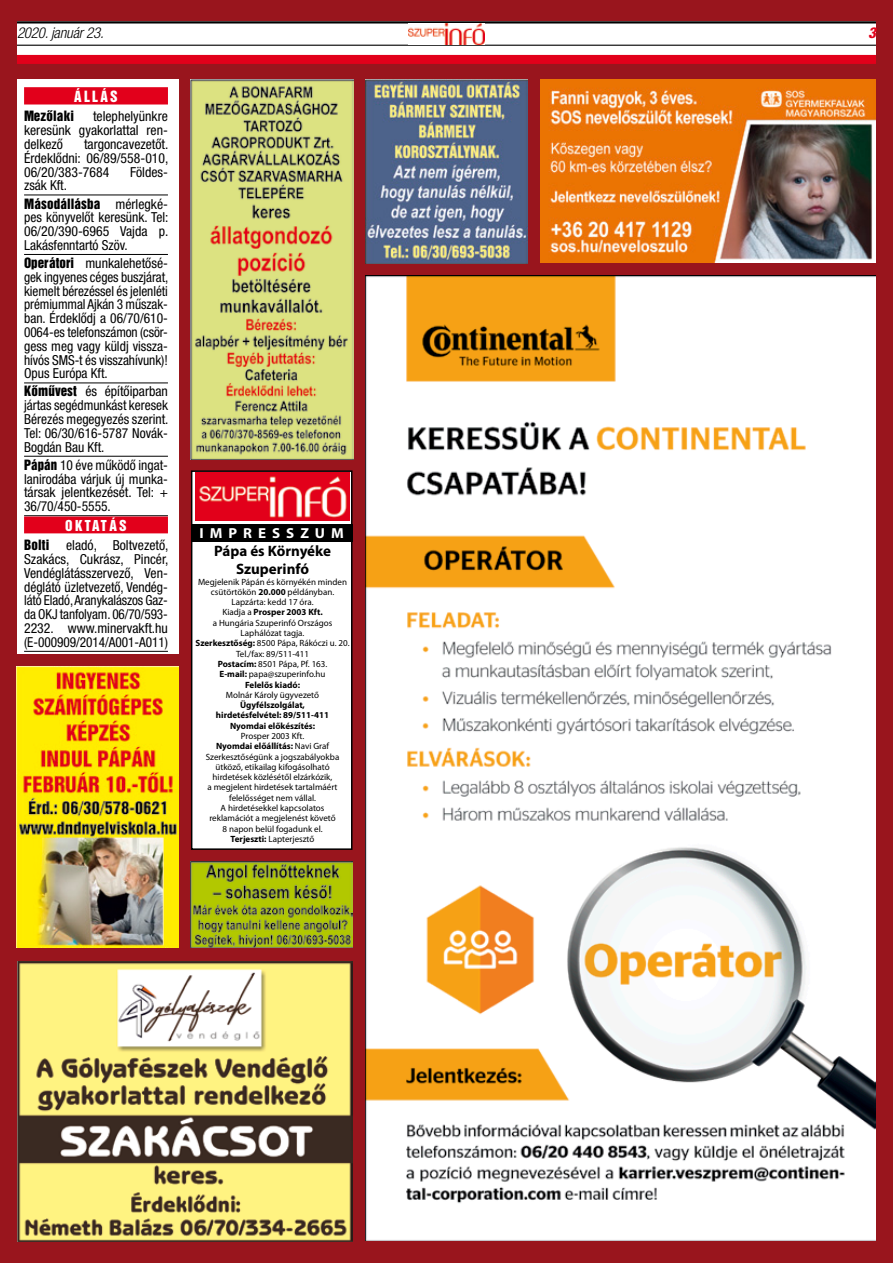
<style>
.page{position:relative;width:893px;height:1263px;background:#99151d}
.page>*{position:absolute;margin:0;border:0;box-sizing:border-box;transform-origin:0 0}
.t1{font:700 15.15px/18.1px "Myriad Pro";color:#000;text-align:center}
.t2{font:italic 300 condensed 15px "Helvetica Neue LT 47";letter-spacing:-.015em;color:#000}
.t3{font:italic 800 condensed 15px "Helvetica Neue LT 87";color:#e2001a}
.t4{font:700 14.55px "Myriad Pro";letter-spacing:.4em;color:#fff}
.t5{font:14.1px "Helvetica Inserat PFL";letter-spacing:.15em;color:#fff;scale:.95 1}
.t6{font:condensed 13.8px/13.8px "Helvetica Neue LT 57";color:#000;text-align:justify}
.t7{font:13.8px "Helvetica Inserat PFL";letter-spacing:.15em;color:#fff}
.t8{font:13.05px "Helvetica Inserat PFL";color:#000}
.t9{font:9px/10.4px "Myriad Pro";color:#000;text-align:center}
.t10{font:700 9px/10.4px "Myriad Pro";color:#000;text-align:center}
.s1{font-family:"Helvetica Neue LT 57";font-stretch:condensed;font-size:13.8px}
.s2{font-family:"Helvetica Inserat PFL";font-stretch:normal;font-size:13.05px}
.s3{font-weight:700}
</style>
<div class="page">
<div style="left:17px;top:79px;width:162px;height:575px;background:#fff"></div>
<div style="left:17px;top:21px;width:859px;height:40px;background:#fff"></div>
<hr style="left:17px;top:45px;width:859px;height:1px;background:#000">
<hr style="left:17px;top:21px;width:859px;height:3px;background:#000">
<img style="left:409px;top:24px;width:75px;height:20px">
<div style="left:17px;top:55px;width:859px;height:9px;background:#e2001a"></div>
<div style="left:24px;top:87px;width:144px;height:18px;background:#e2001b"></div>
<hr style="left:24px;top:195px;width:144px;height:1px;background:#000">
<hr style="left:24px;top:254px;width:144px;height:1px;background:#000">
<hr style="left:24px;top:383px;width:144px;height:1px;background:#000">
<hr style="left:24px;top:456px;width:144px;height:1px;background:#000">
<hr style="left:24px;top:515px;width:144px;height:1px;background:#000">
<div style="left:24px;top:516px;width:144px;height:17px;background:#e2001b"></div>
<hr style="left:24px;top:651px;width:144px;height:1px;background:#000">
<img style="left:17px;top:961px;width:336px;height:281px">
<img style="left:540px;top:79px;width:336px;height:183px">
<img style="left:366px;top:276px;width:510px;height:965px">
<img style="left:191px;top:79px;width:163px;height:380px">
<img style="left:365px;top:79px;width:163px;height:184px">
<img style="left:190px;top:861px;width:163px;height:86px">
<img style="left:17px;top:666px;width:162px;height:281px">
<div style="left:192px;top:471px;width:160px;height:378px;background:#fff"></div>
<div style="left:191px;top:470px;width:161px;height:380px;border:2px solid #000"></div>
<img style="left:196px;top:473px;width:153px;height:48px">
<div style="left:191px;top:524px;width:161px;height:17px;background:#000"></div>
<p class="t2" style="left:17px;top:24px;width:88px">2020. január 23.</p>
<p class="t3" style="left:868px;top:23px;width:9px">3</p>
<p class="t5" style="left:74px;top:88px;width:47px">ÁLLÁS</p>
<p class="t8" style="left:24px;top:108px;width:51px">Mezőlaki</p>
<p class="t6" style="left:24px;top:109px;width:145px;text-indent:69px">telephelyünkre keresünk gyakorlattal ren&shy;delkező</p>
<p class="t6" style="left:24px;top:137px;width:146px;text-indent:60px">targoncavezetőt.<br>Érdeklődni: 06/89/558-010, 06/20/383-7684</p>
<p class="t6" style="left:130px;top:164px;width:39px">Földes-</p>
<p class="t6" style="left:24px;top:178px;width:44px">zsák Kft.</p>
<p class="t8" style="left:24px;top:196px;width:145px">Másodállásba <span class="s1">mérlegké-</span></p>
<p class="t6" style="left:24px;top:210px;width:146px">pes könyvelőt keresünk. Tel:<br>06/20/390-6965 Vajda p.<br>Lakásfenntartó Szöv.</p>
<p class="t6" style="left:24px;top:256px;width:146px"><span class="s2">Operátori</span> munkalehetősé&shy;gek ingyenes céges buszjárat, kiemelt bérezéssel és jelenléti prémiummal Ajkán 3 műszak&shy;ban. Érdeklődj a 06/70/610- 0064-es telefonszámon (csör&shy;gess meg vagy küldj vissza&shy;hívós SMS-t és visszahívunk)!<br>Opus Európa Kft.</p>
<p class="t6" style="left:24px;top:384px;width:146px"><span class="s2">Kőművest</span> és építőiparban jártas segédmunkást keresek Bérezés megegyezés szerint.<br>Tel: 06/30/616-5787 Novák-Bogdán Bau Kft.</p>
<p class="t6" style="left:24px;top:458px;width:145px"><span class="s2">Pápán</span> 10 éve működő ingat&shy;lanirodába várjuk új munka&shy;társak jelentkezését. Tel: + 36/70/450-5555.</p>
<p class="t7" style="left:65px;top:517px;width:63px">OKTATÁS</p>
<p class="t6" style="left:24px;top:538px;width:146px"><span class="s2">Bolti</span> eladó, Boltvezető, Szakács, Cukrász, Pincér, Vendéglátásszervező, Ven&shy;déglátó üzletvezető, Vendég&shy;látó Eladó, Aranykalászos Gaz&shy;da OKJ tanfolyam. 06/70/593- 2232. www.minervakft.hu (E-000909/2014/A001-A011)</p>
<p class="t4" style="left:200px;top:523px;width:146px">IMPRESSZUM</p>
<p class="t1" style="left:214px;top:541px;width:118px">Pápa és Környéke<br>Szuperinfó</p>
<p class="t9" style="left:196px;top:576px;width:156px">Megjelenik Pápán és környékén minden csütörtökön <span class="s3">20.000</span> példányban.<br>Lapzárta: kedd 17 óra.<br>Kiadja a <span class="s3">Prosper 2003 Kft.<br></span>a Hungária Szuperinfó Országos<br>Laphálózat tagja.<br><span class="s3">Szerkesztőség:</span> 8500 Pápa, Rákóczi u. 20.<br>Tel./fax: 89/511-411<br><span class="s3">Postacím:</span> 8501 Pápa, Pf. 163.<br><span class="s3">E-mail:</span> papa@szuperinfo.hu<br><span class="s3">Felelős kiadó:</span></p>
<p class="t9" style="left:226px;top:689px;width:95px">Molnár Károly ügyvezető</p>
<p class="t10" style="left:216px;top:700px;width:115px">Ügyfélszolgálat, hirdetésfelvétel: 89/511-411<br>Nyomdai előkészítés:</p>
<p class="t9" style="left:206px;top:731px;width:135px">Prosper 2003 Kft.<br><span class="s3">Nyomdai előállítás:</span> Navi Graf<br>Szerkesztőségünk a jogszabályokba ütköző, etikailag kifogásolható hirdetések közlésétől elzárkózik,<br>a megjelent hirdetések tartalmáért felelősséget nem vállal.<br>A hirdetésekkel kapcsolatos reklamációt a megjelenést követő<br>8 napon belül fogadunk el.<br><span class="s3">Terjeszti:</span> Lapterjesztő</p>
</div>
